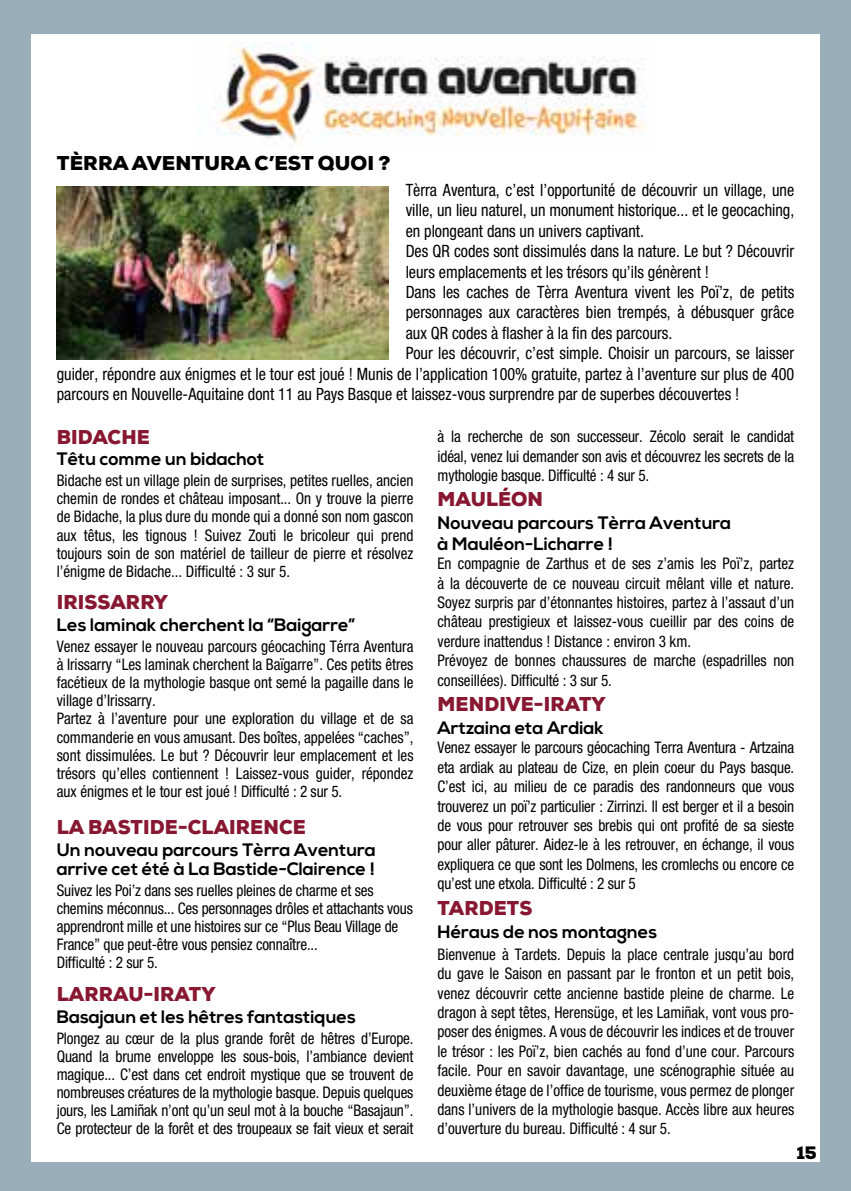
<style>
.page{position:relative;width:851px;height:1191px;background:#fff}
.page>*{position:absolute;margin:0;border:0;box-sizing:border-box;transform-origin:0 0}
.t1{font:900 20px "Nexa";letter-spacing:.005em;color:#881831}
.t2{font:900 20px "Nexa";letter-spacing:.005em;color:#000}
.t3{font:700 18px/19px "Nexa";color:#000}
.t4{font:900 18px "Nexa";color:#000}
.t5{font:condensed 17px "Helvetica Neue";color:#000;scale:.95 1}
.t6{font:condensed 16px/19.4px "Helvetica Neue";color:#000;text-align:justify;scale:.95 1}
</style>
<div class="page">
<div style="left:0;top:0;width:850px;height:1191px;background:#9aaeb9"></div>
<div style="left:31px;top:34px;width:788px;height:1127px;background:#fff"></div>
<img style="left:217px;top:42px;width:428px;height:102px">
<img style="left:57px;top:186px;width:331px;height:173px">
<p class="t2" style="left:57px;top:150px;width:16px">TÈRRA</p>
<p class="t2" style="left:132px;top:150px;width:89px">AVENTURA</p>
<p class="t2" style="left:254px;top:150px;width:81px">C’EST QUO</p>
<p class="t2" style="left:367px;top:150px;width:25px">I ?</p>
<p class="t5" style="left:405px;top:180px;width:410px">Tèrra Aventura, c’est l’opportunité de découvrir un village, une</p>
<p class="t5" style="left:405px;top:200px;width:410px">ville, un lieu naturel, un monument historique... et le geocaching,</p>
<p class="t5" style="left:405px;top:221px;width:252px">en plongeant dans un univers captivant.</p>
<p class="t5" style="left:405px;top:241px;width:410px">Des QR codes sont dissimulés dans la nature. Le but ? Découvrir</p>
<p class="t5" style="left:405px;top:262px;width:320px">leurs emplacements et les trésors qu’ils génèrent !</p>
<p class="t5" style="left:405px;top:282px;width:410px">Dans les caches de Tèrra Aventura vivent les Poï’z, de petits</p>
<p class="t5" style="left:405px;top:302px;width:410px">personnages aux caractères bien trempés, à débusquer grâce</p>
<p class="t5" style="left:405px;top:323px;width:282px">aux QR codes à flasher à la fin des parcours.</p>
<p class="t5" style="left:405px;top:343px;width:410px">Pour les découvrir, c’est simple. Choisir un parcours, se laisser</p>
<p class="t5" style="left:57px;top:364px;width:777px">guider, répondre aux énigmes et le tour est joué ! Munis de l’application 100% gratuite, partez à l’aventure sur plus de 400</p>
<p class="t5" style="left:57px;top:384px;width:720px">parcours en Nouvelle-Aquitaine dont 11 au Pays Basque et laissez-vous surprendre par de superbes découvertes !</p>
<p class="t1" style="left:57px;top:424px;width:92px">BIDACHE</p>
<p class="t3" style="left:57px;top:450px;width:209px">Têtu comme un bidachot</p>
<p class="t6" style="left:57px;top:471px;width:377px;line-height:18px">Bidache est un village plein de surprises, petites ruelles, ancien chemin de rondes et château imposant... On y trouve la pierre de Bidache, la plus dure du monde qui a donné son nom gascon aux têtus, les tignous ! Suivez Zouti le bricoleur qui prend toujours soin de son matériel de tailleur de pierre et résolvez l’énigme de Bidache... Difficulté : 3 sur 5.</p>
<p class="t1" style="left:57px;top:589px;width:112px">IRISSARRY</p>
<p class="t3" style="left:57px;top:616px;width:300px">Les laminak cherchent la “Baigarre”</p>
<p class="t6" style="left:57px;top:637px;width:377px;line-height:18px;text-align:left">Venez essayer le nouveau parcours géocaching Térra Aventura à Irissarry “Les laminak cherchent la Baïgarre”. Ces petits êtres facétieux de la mythologie basque ont semé la pagaille dans le village d’Irissarry.<br>Partez à l’aventure pour une exploration du village et de sa commanderie en vous amusant. Des boîtes, appelées “caches”, sont dissimulées. Le but ? Découvrir leur emplacement et les trésors qu’elles contiennent ! Laissez-vous guider, répondez aux énigmes et le tour est joué ! Difficulté : 2 sur 5.</p>
<p class="t1" style="left:57px;top:814px;width:248px">LA BASTI DE-CLAIRENCE</p>
<p class="t3" style="left:57px;top:841px;width:321px">Un nouveau parcours Tèrra Aventura arrive cet été à La Bastide-Clairence !</p>
<p class="t6" style="left:57px;top:881px;width:376px;line-height:18px;text-align:left">Suivez les Poi’z dans ses ruelles pleines de charme et ses chemins méconnus... Ces personnages drôles et attachants vous apprendront mille et une histoires sur ce “Plus Beau Village de France” que peut-être vous pensiez connaître...<br>Difficulté : 2 sur 5.</p>
<p class="t1" style="left:57px;top:981px;width:160px">LARRAU-IRATY</p>
<p class="t3" style="left:57px;top:1007px;width:300px">Basajaun et les hêtres fantastiques</p>
<p class="t6" style="left:57px;top:1029px;width:377px;line-height:18px">Plongez au cœur de la plus grande forêt de hêtres d’Europe.<br>Quand la brume enveloppe les sous-bois, l’ambiance devient magique... C’est dans cet endroit mystique que se trouvent de nombreuses créatures de la mythologie basque. Depuis quelques jours, les Lamiñak n’ont qu’un seul mot à la bouche “Basajaun”.<br>Ce protecteur de la forêt et des troupeaux se fait vieux et serait</p>
<p class="t6" style="left:437px;top:427px;width:377px">à la recherche de son successeur. Zécolo serait le candidat idéal, venez lui demander son avis et découvrez les secrets de la mythologie basque. Difficulté : 4 sur 5.</p>
<p class="t1" style="left:437px;top:486px;width:34px">MAULÉON</p>
<p class="t3" style="left:437px;top:513px;width:295px;line-height:20.4px">Nouveau parcours Tèrra Aventura à Mauléon-Licharre !</p>
<p class="t6" style="left:437px;top:554px;width:377px;text-align:left">En compagnie de Zarthus et de ses z’amis les Poï’z, partez à la découverte de ce nouveau circuit mêlant ville et nature.<br>Soyez surpris par d’étonnantes histoires, partez à l’assaut d’un château prestigieux et laissez-vous cueillir par des coins de verdure inattendus ! Distance : environ 3 km.<br>Prévoyez de bonnes chaussures de marche (espadrilles non conseillées). Difficulté : 3 sur 5.</p>
<p class="t1" style="left:437px;top:691px;width:169px">MENDIVE-IRATY</p>
<p class="t3" style="left:437px;top:719px;width:168px">Artzaina eta Ardiak</p>
<p class="t6" style="left:437px;top:738px;width:377px">Venez essayer le parcours géocaching Terra Aventura - Artzaina eta ardiak au plateau de Cize, en plein coeur du Pays basque.<br>C’est ici, au milieu de ce paradis des randonneurs que vous trouverez un poï’z particulier : Zirrinzi. Il est berger et il a besoin de vous pour retrouver ses brebis qui ont profité de sa sieste pour aller pâturer. Aidez-le à les retrouver, en échange, il vous expliquera ce que sont les Dolmens, les cromlechs ou encore ce qu’est une etxola. Difficulté : 2 sur 5</p>
<p class="t1" style="left:437px;top:894px;width:70px">TARDETS</p>
<p class="t3" style="left:437px;top:922px;width:221px">Héraus de nos montagnes</p>
<p class="t6" style="left:437px;top:944px;width:377px">Bienvenue à Tardets. Depuis la place centrale jusqu’au bord du gave le Saison en passant par le fronton et un petit bois, venez découvrir cette ancienne bastide pleine de charme. Le dragon à sept têtes, Herensüge, et les Lamiñak, vont vous pro&shy;poser des énigmes. A vous de découvrir les indices et de trouver le trésor : les Poï’z, bien cachés au fond d’une cour. Parcours facile. Pour en savoir davantage, une scénographie située au deuxième étage de l’office de tourisme, vous permez de plonger dans l’univers de la mythologie basque. Accès libre aux heures d’ouverture du bureau. Difficulté : 4 sur 5.</p>
<p class="t4" style="left:796px;top:1140px;width:22px">15</p>
<p class="t4" style="left:796px;top:1146px;width:22px">15</p>
</div>
